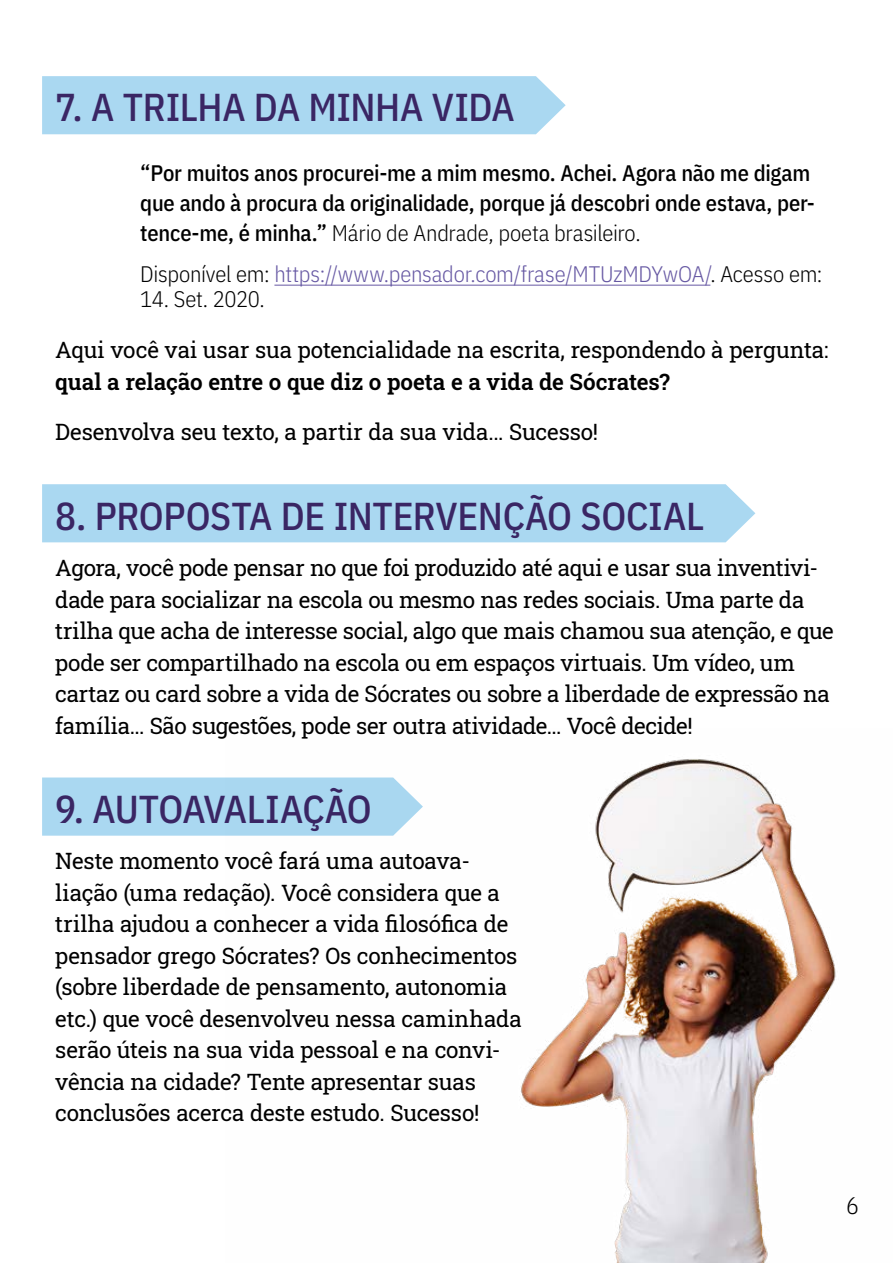
<style>
.page{position:relative;width:893px;height:1263px;background:#fff}
.page>*{position:absolute;margin:0;border:0;box-sizing:border-box;transform-origin:0 0}
.Etapa{font:500 39px "IBM Plex Sans Cond";letter-spacing:-.01em;color:#3a2664}
.t1{font:300 24px "IBM Plex Sans Cond";color:#000}
.Texto_normal{font:22.5px/31.5px "Roboto Slab";letter-spacing:-.015em;color:#000}
.Texto___Retirado{font:500 22.5px/30px "IBM Plex Sans Cond";letter-spacing:-.01em;color:#000}
.Referência{font:300 22.5px "IBM Plex Sans Cond";letter-spacing:-.01em;color:#6658a3}
.Referência-2{font:300 22.5px "IBM Plex Sans Cond";letter-spacing:-.02em;color:#000}
.s1{font-weight:300}
.s2{color:#000}
.s3{font-weight:600}
</style>
<div class="page">
<div style="left:42px;top:76px;width:524px;height:58px;background:#aad8f1"></div>
<hr style="left:274px;top:285px;width:436px;height:1px;background:#6658a3">
<div style="left:42px;top:484px;width:713px;height:58px;background:#aad8f1"></div>
<div style="left:42px;top:777px;width:184px;height:59px;background:#aad8f1"></div>
<img style="left:226px;top:759px;width:610px;height:504px">
<p class="Etapa" style="left:55px;top:77px;width:461px">7. A TRILHA DA MINHA VIDA</p>
<p class="Texto___Retirado" style="left:140px;top:156px;width:676px">“Por muitos anos procurei-me a mim mesmo. Achei. Agora não me digam que ando à procura da originalidade, porque já descobri onde estava, per&shy;tence-me, é minha.” <span class="s1">Mário de Andrade, poeta brasileiro.</span></p>
<p class="Referência" style="left:140px;top:257px;width:684px"><span class="s2">Disponível em:</span> https://www.pensador.com/frase/MTUzMDYwOA/<span class="s2">. Acesso em:</span></p>
<p class="Referência-2" style="left:140px;top:282px;width:126px">14. Set. 2020.</p>
<p class="Texto_normal" style="left:55px;top:333px;width:775px">Aqui você vai usar sua potencialidade na escrita, respondendo à pergunta: <span class="s3">qual a relação entre o que diz o poeta e a vida de Sócrates?</span></p>
<p class="Texto_normal" style="left:55px;top:416px;width:544px">Desenvolva seu texto, a partir da sua vida... Sucesso!</p>
<p class="Etapa" style="left:55px;top:485px;width:651px">8. PROPOSTA DE INTERVENÇÃO SOCIAL</p>
<p class="Texto_normal" style="left:55px;top:551px;width:780px">Agora, você pode pensar no que foi produzido até aqui e usar sua inventivi&shy;dade para socializar na escola ou mesmo nas redes sociais. Uma parte da trilha que acha de interesse social, algo que mais chamou sua atenção, e que pode ser compartilhado na escola ou em espaços virtuais. Um vídeo, um cartaz ou card sobre a vida de Sócrates ou sobre a liberdade de expressão na família... São sugestões, pode ser outra atividade... Você decide!</p>
<p class="Etapa" style="left:55px;top:778px;width:318px">9. AUTOAVALIAÇÃO</p>
<p class="Texto_normal" style="left:55px;top:845px;width:468px">Neste momento você fará uma autoava&shy;liação (uma redação). Você considera que a trilha ajudou a conhecer a vida filosófica de pensador grego Sócrates? Os conhecimentos (sobre liberdade de pensamento, autonomia etc.) que você desenvolveu nessa caminhada serão úteis na sua vida pessoal e na convi&shy;vência na cidade? Tente apresentar suas conclusões acerca deste estudo. Sucesso!</p>
<p class="t1" style="left:846px;top:1187px;width:14px">6</p>
</div>
